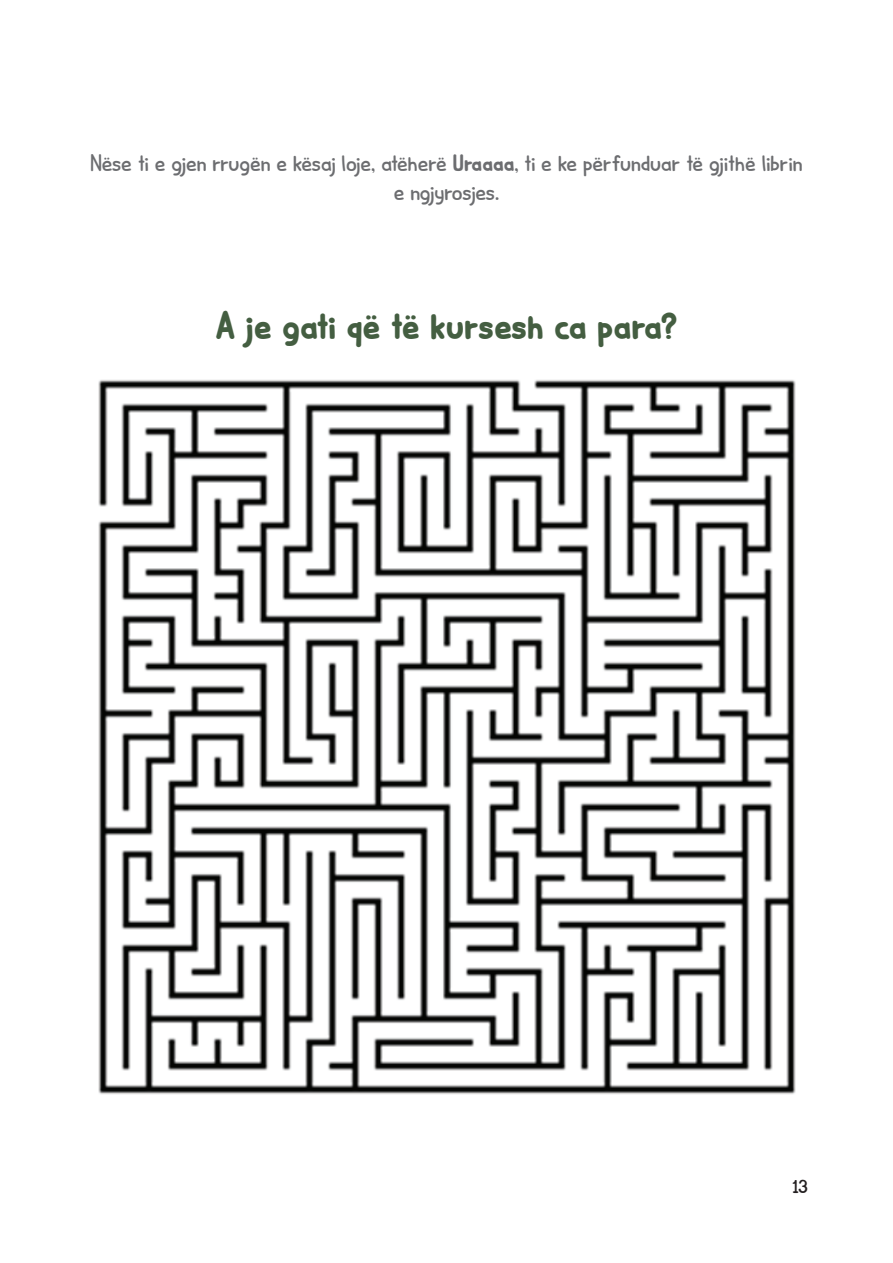
<style>
.page{position:relative;width:893px;height:1263px;background:#fff}
.page>*{position:absolute;margin:0;border:0;box-sizing:border-box;transform-origin:0 0}
.t1{font:700 40.5px "Minou";letter-spacing:-.005em;color:#445e41}
.t2{font:24px/28.8px "Minou";color:#6c6d70;text-align:center}
.t3{font:21px "Minou";color:#231f20}
.s1{font-weight:700}
</style>
<div class="page">
<img style="left:98px;top:380px;width:698px;height:714px">
<p class="t2" style="left:90px;top:148px;width:714px">Nëse ti e gjen rrugën e kësaj loje, atëherë <span class="s1">Uraaaa</span>, ti e ke përfunduar të gjithë librin e ngjyrosjes.</p>
<h1 class="t1" style="left:215px;top:300px;width:464px">A je gati që të kursesh ca para?</h1>
<p class="t3" style="left:792px;top:1173px;width:17px">13</p>
</div>
